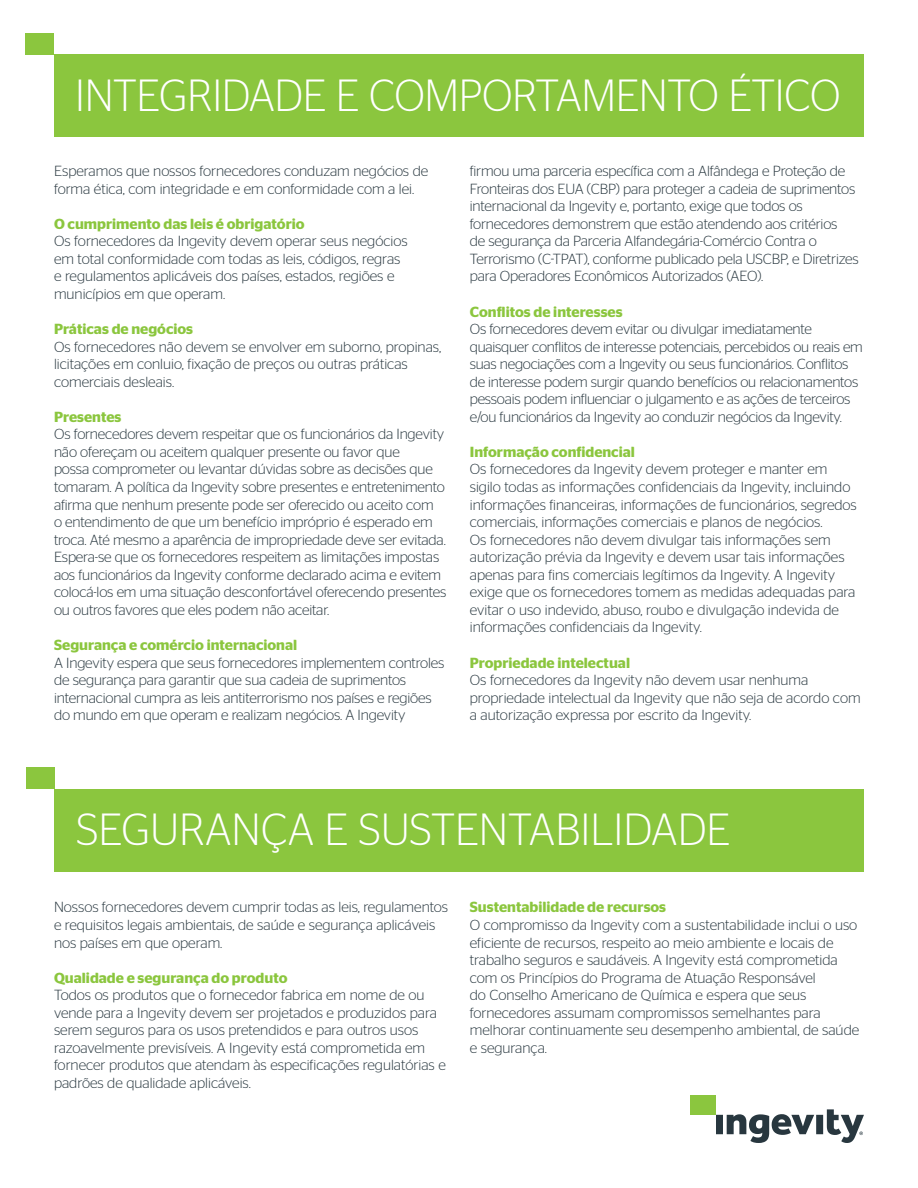
<style>
.page{position:relative;width:918px;height:1188px;background:#fff}
.page>*{position:absolute;margin:0;border:0;box-sizing:border-box;transform-origin:0 0}
.t1{font:300 45px "Stag Sans";letter-spacing:-.01em;color:#fff;scale:.95 1}
.t2{font:300 45px "Stag Sans";letter-spacing:-.01em;color:#fff;scale:.96 1}
.t3{font:300 14.7px/17.5px "Stag Sans";letter-spacing:-.01em;color:#28373f}
.t4{font:600 14.7px "Stag Sans";color:#8bc63e}
</style>
<div class="page">
<div style="left:54px;top:54px;width:810px;height:83px;background:#8bc63e"></div>
<div style="left:54px;top:789px;width:810px;height:83px;background:#8bc63e"></div>
<div style="left:26px;top:33px;width:28px;height:21px;background:#8bc63e"></div>
<div style="left:26px;top:767px;width:28px;height:22px;background:#8bc63e"></div>
<div style="left:690px;top:1095px;width:26px;height:20px;background:#8bc63e"></div>
<svg style="left:716px;top:1109px;width:148px;height:34px"></svg>
<h1 class="t1" style="left:75px;top:71px;width:807px">INTEGRIDADE E COMPORTAMENTO ÉTICO</h1>
<p class="t3" style="left:54px;top:162px;width:376px">Esperamos que nossos fornecedores conduzam negócios de forma ética, com integridade e em conformidade com a lei.</p>
<p class="t4" style="left:54px;top:215px;width:252px">O cumprimento das leis é obrigatório</p>
<p class="t3" style="left:54px;top:232px;width:355px">Os fornecedores da Ingevity devem operar seus negócios em total conformidade com todas as leis, códigos, regras e regulamentos aplicáveis dos países, estados, regiões e municípios em que operam.</p>
<p class="t4" style="left:54px;top:320px;width:141px">Práticas de negócios</p>
<p class="t3" style="left:54px;top:338px;width:389px">Os fornecedores não devem se envolver em suborno, propinas, licitações em conluio, fixação de preços ou outras práticas comerciais desleais.</p>
<p class="t4" style="left:54px;top:408px;width:69px">Presentes</p>
<p class="t3" style="left:54px;top:425px;width:394px">Os fornecedores devem respeitar que os funcionários da Ingevity não ofereçam ou aceitem qualquer presente ou favor que<br>possa comprometer ou levantar dúvidas sobre as decisões que tomaram. A política da Ingevity sobre presentes e entretenimento afirma que nenhum presente pode ser oferecido ou aceito com<br>o entendimento de que um benefício impróprio é esperado em troca. Até mesmo a aparência de impropriedade deve ser evitada.<br>Espera-se que os fornecedores respeitem as limitações impostas aos funcionários da Ingevity conforme declarado acima e evitem colocá-los em uma situação desconfortável oferecendo presentes ou outros favores que eles podem não aceitar.</p>
<p class="t4" style="left:54px;top:636px;width:245px">Segurança e comércio internacional</p>
<p class="t3" style="left:54px;top:653px;width:392px">A Ingevity espera que seus fornecedores implementem controles de segurança para garantir que sua cadeia de suprimentos internacional cumpra as leis antiterrorismo nos países e regiões do mundo em que operam e realizam negócios. A Ingevity</p>
<p class="t3" style="left:470px;top:162px;width:390px">firmou uma parceria específica com a Alfândega e Proteção de Fronteiras dos EUA (CBP) para proteger a cadeia de suprimentos internacional da Ingevity e, portanto, exige que todos os fornecedores demonstrem que estão atendendo aos critérios<br>de segurança da Parceria Alfandegária-Comércio Contra o Terrorismo (C-TPAT), conforme publicado pela USCBP, e Diretrizes para Operadores Econômicos Autorizados (AEO).</p>
<p class="t4" style="left:470px;top:303px;width:154px">Conflitos de interesses</p>
<p class="t3" style="left:470px;top:320px;width:395px">Os fornecedores devem evitar ou divulgar imediatamente quaisquer conflitos de interesse potenciais, percebidos ou reais em suas negociações com a Ingevity ou seus funcionários. Conflitos de interesse podem surgir quando benefícios ou relacionamentos pessoais podem influenciar o julgamento e as ações de terceiros e/ou funcionários da Ingevity ao conduzir negócios da Ingevity.</p>
<p class="t4" style="left:470px;top:443px;width:167px">Informação confidencial</p>
<p class="t3" style="left:470px;top:460px;width:389px">Os fornecedores da Ingevity devem proteger e manter em sigilo todas as informações confidenciais da Ingevity, incluindo informações financeiras, informações de funcionários, segredos comerciais, informações comerciais e planos de negócios.<br>Os fornecedores não devem divulgar tais informações sem autorização prévia da Ingevity e devem usar tais informações apenas para fins comerciais legítimos da Ingevity. A Ingevity exige que os fornecedores tomem as medidas adequadas para evitar o uso indevido, abuso, roubo e divulgação indevida de informações confidenciais da Ingevity.</p>
<p class="t4" style="left:470px;top:654px;width:162px">Propriedade intelectual</p>
<p class="t3" style="left:470px;top:671px;width:392px">Os fornecedores da Ingevity não devem usar nenhuma propriedade intelectual da Ingevity que não seja de acordo com a autorização expressa por escrito da Ingevity.</p>
<h1 class="t2" style="left:76px;top:804px;width:683px">SEGURANÇA E SUSTENTABILIDADE</h1>
<p class="t3" style="left:54px;top:898px;width:396px">Nossos fornecedores devem cumprir todas as leis, regulamentos e requisitos legais ambientais, de saúde e segurança aplicáveis nos países em que operam.</p>
<p class="t4" style="left:54px;top:969px;width:235px">Qualidade e segurança do produto</p>
<p class="t3" style="left:54px;top:986px;width:393px">Todos os produtos que o fornecedor fabrica em nome de ou vende para a Ingevity devem ser projetados e produzidos para serem seguros para os usos pretendidos e para outros usos razoavelmente previsíveis. A Ingevity está comprometida em fornecer produtos que atendam às especificações regulatórias e padrões de qualidade aplicáveis.</p>
<p class="t4" style="left:470px;top:899px;width:198px">Sustentabilidade de recursos</p>
<p class="t3" style="left:470px;top:916px;width:391px">O compromisso da Ingevity com a sustentabilidade inclui o uso eficiente de recursos, respeito ao meio ambiente e locais de trabalho seguros e saudáveis. A Ingevity está comprometida com os Princípios do Programa de Atuação Responsável<br>do Conselho Americano de Química e espera que seus fornecedores assumam compromissos semelhantes para melhorar continuamente seu desempenho ambiental, de saúde e segurança.</p>
</div>
